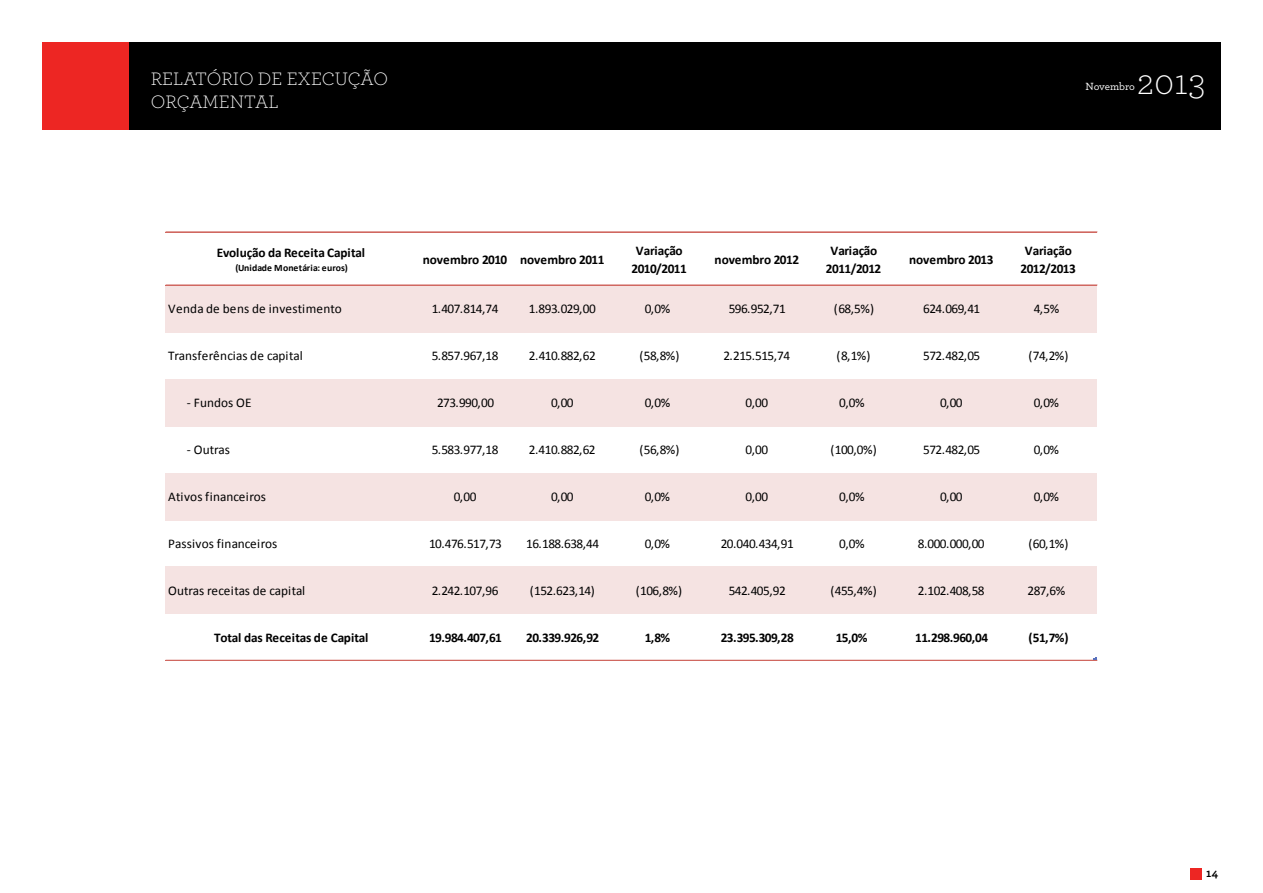
<style>
.page{position:relative;width:1263px;height:893px;background:#fff}
.page>*{position:absolute;margin:0;border:0;box-sizing:border-box;transform-origin:0 0}
.t1{font:300 37.2px "Archer";color:#fff}
.t2{font:300 18.9px/22.6px "Archer";color:#fff}
.t3{font:13.35px "Calibri";letter-spacing:-.04em;color:#000}
.t4{font:700 13.35px/17.7px "Calibri";letter-spacing:-.03em;color:#000;text-align:center}
.t5{font:13.35px "Calibri";letter-spacing:.005em;color:#000}
.t6{font:700 13.35px "Calibri";letter-spacing:-.01em;color:#000}
.t7{font:700 13.35px "Calibri";letter-spacing:-.005em;color:#000}
.t8{font:13.35px "Calibri";color:#000}
.t9{font:700 12px "Archer";color:#000}
.t10{font:500 10.95px "Archer";letter-spacing:-.01em;color:#fff}
.t11{font:700 9.75px "Calibri";letter-spacing:.005em;color:#000}
</style>
<div class="page">
<div style="left:129px;top:43px;width:1091px;height:87px;background:#000"></div>
<div style="left:43px;top:43px;width:86px;height:87px;background:#ed2623"></div>
<div style="left:1190px;top:868px;width:12px;height:11px;background:#ed2623"></div>
<div style="left:166px;top:285px;width:931px;height:48px;background:#f5e3e2"></div>
<div style="left:166px;top:379px;width:931px;height:48px;background:#f5e3e2"></div>
<div style="left:166px;top:473px;width:931px;height:47px;background:#f5e3e2"></div>
<div style="left:166px;top:566px;width:931px;height:48px;background:#f5e3e2"></div>
<hr style="left:166px;top:232px;width:931px;height:1px;background:#d06760">
<hr style="left:166px;top:285px;width:931px;height:1px;background:#d06760">
<hr style="left:166px;top:660px;width:931px;height:1px;background:#d06760">
<h2 class="t2" style="left:151px;top:67px;width:239px">RELATÓRIO DE EXECUÇÃO<br>ORÇAMENTAL</h2>
<p class="t10" style="left:1085px;top:78px;width:51px">Novembro</p>
<h1 class="t1" style="left:1137px;top:58px;width:70px">2013</h1>
<p class="t7" style="left:217px;top:244px;width:150px">Evolução da Receita Capital</p>
<p class="t11" style="left:235px;top:261px;width:114px">(Unidade Monetária: euros)</p>
<p class="t6" style="left:423px;top:251px;width:183px">novembro 2010 novembro 2011</p>
<p class="t4" style="left:631px;top:242px;width:57px">Variação<br>2010/2011</p>
<p class="t6" style="left:715px;top:251px;width:86px">novembro 2012</p>
<p class="t4" style="left:826px;top:242px;width:57px">Variação<br>2011/2012</p>
<p class="t6" style="left:909px;top:251px;width:86px">novembro 2013</p>
<p class="t4" style="left:1020px;top:242px;width:57px">Variação<br>2012/2013</p>
<p class="t5" style="left:168px;top:300px;width:175px">Venda de bens de investimento</p>
<p class="t3" style="left:432px;top:300px;width:68px">1.407.814,74</p>
<p class="t3" style="left:529px;top:300px;width:68px">1.893.029,00</p>
<p class="t3" style="left:645px;top:300px;width:27px">0,0%</p>
<p class="t3" style="left:729px;top:300px;width:59px">596.952,71</p>
<p class="t3" style="left:834px;top:300px;width:42px">(68,5%)</p>
<p class="t3" style="left:923px;top:300px;width:59px">624.069,41</p>
<p class="t3" style="left:1034px;top:300px;width:27px">4,5%</p>
<p class="t5" style="left:168px;top:347px;width:136px">Transferências de capital</p>
<p class="t3" style="left:432px;top:347px;width:68px">5.857.967,18</p>
<p class="t3" style="left:529px;top:347px;width:68px">2.410.882,62</p>
<p class="t3" style="left:639px;top:347px;width:42px">(58,8%)</p>
<p class="t3" style="left:723px;top:347px;width:68px">2.215.515,74</p>
<p class="t3" style="left:837px;top:347px;width:36px">(8,1%)</p>
<p class="t3" style="left:923px;top:347px;width:59px">572.482,05</p>
<p class="t3" style="left:1028px;top:347px;width:42px">(74,2%)</p>
<p class="t5" style="left:187px;top:394px;width:66px">- Fundos OE</p>
<p class="t3" style="left:437px;top:394px;width:59px">273.990,00</p>
<p class="t3" style="left:551px;top:394px;width:24px">0,00</p>
<p class="t3" style="left:645px;top:394px;width:27px">0,0%</p>
<p class="t3" style="left:745px;top:394px;width:24px">0,00</p>
<p class="t3" style="left:839px;top:394px;width:27px">0,0%</p>
<p class="t3" style="left:940px;top:394px;width:24px">0,00</p>
<p class="t3" style="left:1034px;top:394px;width:27px">0,0%</p>
<p class="t3" style="left:187px;top:441px;width:45px">- Outras</p>
<p class="t3" style="left:432px;top:441px;width:68px">5.583.977,18</p>
<p class="t3" style="left:529px;top:441px;width:68px">2.410.882,62</p>
<p class="t3" style="left:639px;top:441px;width:42px">(56,8%)</p>
<p class="t3" style="left:745px;top:441px;width:24px">0,00</p>
<p class="t3" style="left:830px;top:441px;width:48px">(100,0%)</p>
<p class="t3" style="left:923px;top:441px;width:59px">572.482,05</p>
<p class="t3" style="left:1034px;top:441px;width:27px">0,0%</p>
<p class="t5" style="left:168px;top:488px;width:99px">Ativos financeiros</p>
<p class="t3" style="left:454px;top:488px;width:24px">0,00</p>
<p class="t3" style="left:551px;top:488px;width:24px">0,00</p>
<p class="t3" style="left:645px;top:488px;width:27px">0,0%</p>
<p class="t3" style="left:745px;top:488px;width:24px">0,00</p>
<p class="t3" style="left:839px;top:488px;width:27px">0,0%</p>
<p class="t3" style="left:940px;top:488px;width:24px">0,00</p>
<p class="t3" style="left:1034px;top:488px;width:27px">0,0%</p>
<p class="t5" style="left:168px;top:535px;width:111px">Passivos financeiros</p>
<p class="t3" style="left:429px;top:535px;width:74px">10.476.517,73</p>
<p class="t3" style="left:526px;top:535px;width:74px">16.188.638,44</p>
<p class="t3" style="left:645px;top:535px;width:27px">0,0%</p>
<p class="t3" style="left:721px;top:535px;width:74px">20.040.434,91</p>
<p class="t3" style="left:839px;top:535px;width:27px">0,0%</p>
<p class="t3" style="left:918px;top:535px;width:68px">8.000.000,00</p>
<p class="t3" style="left:1028px;top:535px;width:42px">(60,1%)</p>
<p class="t8" style="left:168px;top:582px;width:139px">Outras receitas de capital</p>
<p class="t3" style="left:432px;top:582px;width:68px">2.242.107,96</p>
<p class="t3" style="left:530px;top:582px;width:66px">(152.623,14)</p>
<p class="t3" style="left:636px;top:582px;width:48px">(106,8%)</p>
<p class="t3" style="left:729px;top:582px;width:59px">542.405,92</p>
<p class="t3" style="left:830px;top:582px;width:48px">(455,4%)</p>
<p class="t3" style="left:918px;top:582px;width:68px">2.102.408,58</p>
<p class="t3" style="left:1027px;top:582px;width:39px">287,6%</p>
<p class="t4" style="left:214px;top:628px;width:156px">Total das Receitas de Capital</p>
<p class="t4" style="left:429px;top:628px;width:74px">19.984.407,61</p>
<p class="t4" style="left:526px;top:628px;width:74px">20.339.926,92</p>
<p class="t4" style="left:645px;top:628px;width:27px">1,8%</p>
<p class="t4" style="left:721px;top:628px;width:74px">23.395.309,28</p>
<p class="t4" style="left:836px;top:628px;width:33px">15,0%</p>
<p class="t4" style="left:915px;top:628px;width:74px">11.298.960,04</p>
<p class="t4" style="left:1028px;top:628px;width:42px">(51,7%)</p>
<p class="t9" style="left:1206px;top:864px;width:14px">14</p>
</div>
